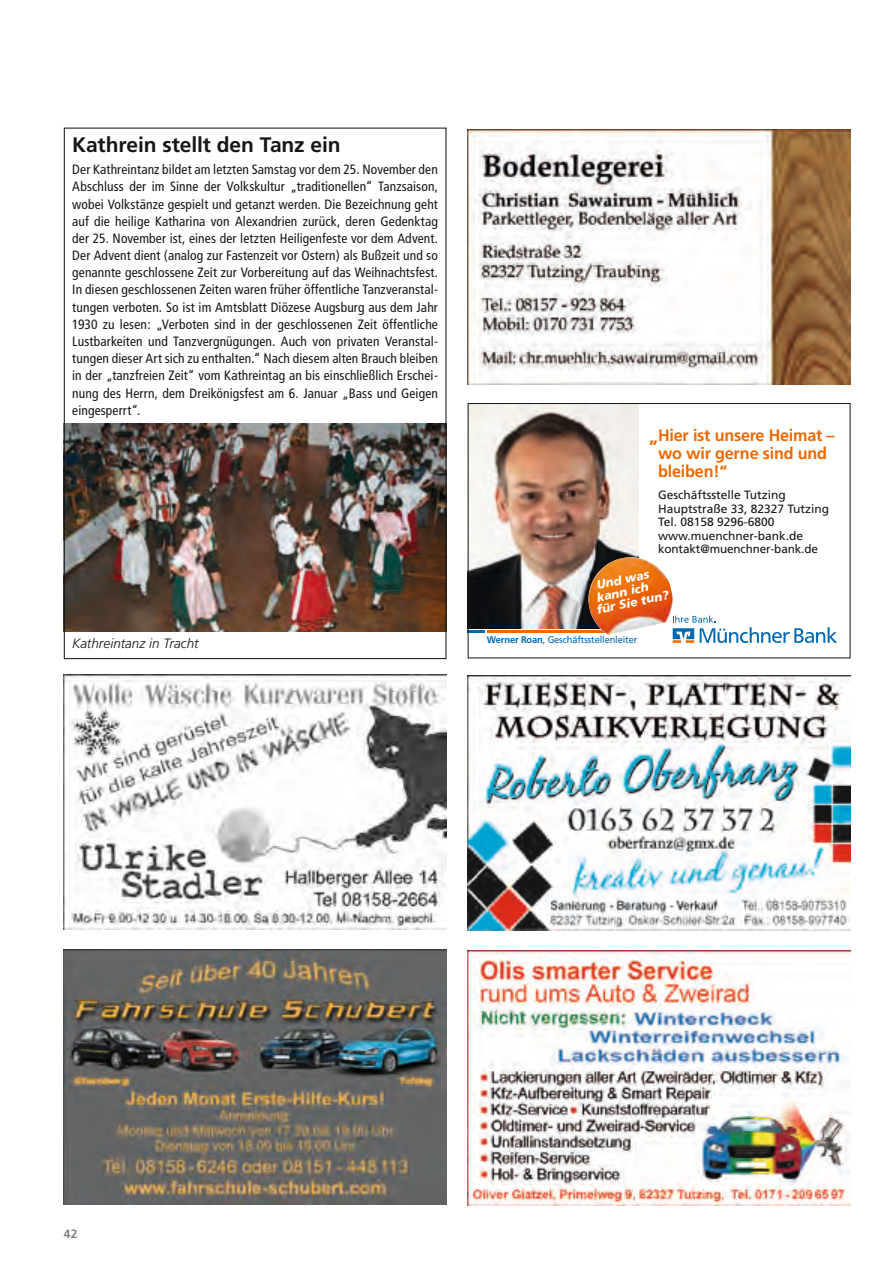
<style>
.page{position:relative;width:893px;height:1263px;background:#fff}
.page>*{position:absolute;margin:0;border:0;box-sizing:border-box;transform-origin:0 0}
.t1{font:700 21px "Frutiger";letter-spacing:-.005em;color:#151616}
.t2{font:700 18px "Frutiger";color:#ef6800}
.t3{font:700 16.5px/18px "Frutiger";letter-spacing:-.01em;color:#ef6800}
.t4{font:condensed 13.5px/17.1px "Frutiger";letter-spacing:.005em;color:#151616;text-align:justify}
.t5{font:italic 300 13.5px "Frutiger";color:#151616}
.t6{font:italic 900 12.15px/12.1px "Frutiger";color:#fff}
.t7{font:12px/13.5px "Frutiger";color:#151616}
.t8{font:700 12px "Frutiger";color:#818281}
.t9{font:9.6px "Frutiger";letter-spacing:-.015em;color:#0067b0}
.s1{font-weight:700}
</style>
<div class="page">
<hr style="left:487px;top:630px;width:151px;height:2px;background:#ef6800">
<img style="left:470px;top:405px;width:168px;height:223px">
<svg style="left:470px;top:630px;width:15px;height:2px"></svg>
<svg style="left:585px;top:553px;width:252px;height:90px"></svg>
<img style="left:585px;top:557px;width:88px;height:78px">
<div style="left:468px;top:403px;width:382px;height:255px;border:1px solid #151616"></div>
<img style="left:468px;top:675px;width:382px;height:255px">
<img style="left:468px;top:129px;width:382px;height:255px">
<img style="left:64px;top:949px;width:382px;height:255px">
<img style="left:66px;top:423px;width:378px;height:208px">
<img style="left:468px;top:950px;width:382px;height:255px">
<img style="left:64px;top:674px;width:382px;height:256px">
<h1 class="t1" style="left:72px;top:133px;width:270px">Kathrein stellt den Tanz ein</h1>
<p class="t4" style="left:72px;top:161px;width:367px">Der Kathreintanz bildet am letzten Samstag vor dem 25. November den Abschluss der im Sinne der Volkskultur „traditionellen“ Tanzsaison, wobei Volkstänze gespielt und getanzt werden. Die Bezeichnung geht auf die heilige Katharina von Alexandrien zurück, deren Gedenktag der 25. November ist, eines der letzten Heiligenfeste vor dem Advent.<br>Der Advent dient (analog zur Fastenzeit vor Ostern) als Bußzeit und so genannte geschlossene Zeit zur Vorbereitung auf das Weihnachtsfest.<br>In diesen geschlossenen Zeiten waren früher öffentliche Tanzveranstal&shy;tungen verboten. So ist im Amtsblatt Diözese Augsburg aus dem Jahr 1930 zu lesen: „Verboten sind in der geschlossenen Zeit öffentliche Lustbarkeiten und Tanzvergnügungen. Auch von privaten Veranstal&shy;tungen dieser Art sich zu enthalten.“ Nach diesem alten Brauch bleiben in der „tanzfreien Zeit“ vom Kathreintag an bis einschließlich Erschei&shy;nung des Herrn, dem Dreikönigsfest am 6. Januar „Bass und Geigen eingesperrt“.</p>
<p class="t5" style="left:72px;top:636px;width:128px">Kathreintanz in Tracht</p>
<p class="t3" style="left:658px;top:426px;width:178px">Hier ist unsere Heimat – wo wir gerne sind und bleiben!“</p>
<h2 class="t2" style="left:649px;top:426px;width:10px">„</h2>
<p class="t7" style="left:658px;top:488px;width:173px">Geschäftsstelle Tutzing<br>Hauptstraße 33, 82327 Tutzing<br>Tel. 08158 9296-6800 www.muenchner-bank.de kontakt@muenchner-bank.de</p>
<p class="t6" style="left:591px;top:580px;width:75px;text-indent:5px;rotate:-12deg">Und w as kann ich<br>für Sie tun ?</p>
<p class="t9" style="left:487px;top:634px;width:152px"><span class="s1">Werner Roan</span>, Geschäftsstellenleiter</p>
<p class="t8" style="left:64px;top:1227px;width:15px">42</p>
</div>
